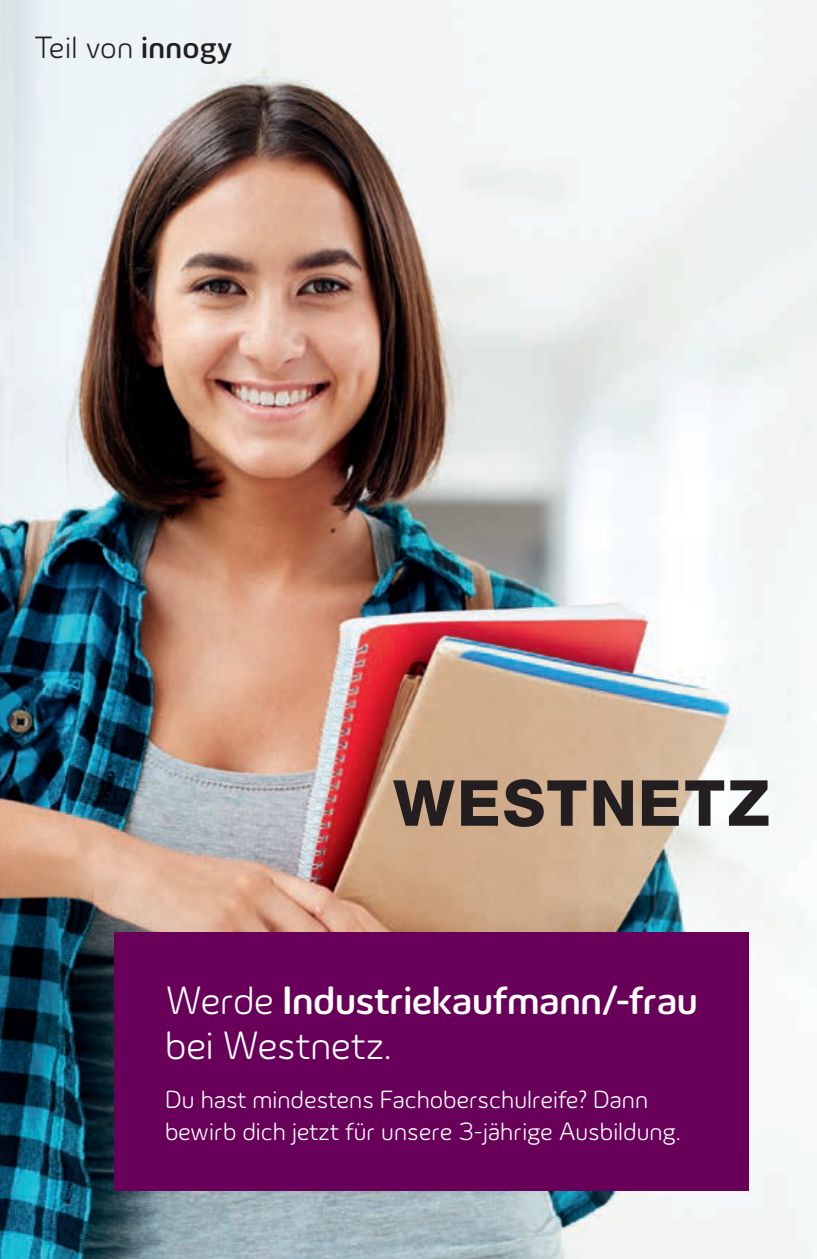
<style>
.page{position:relative;width:817px;height:1259px;background:#fff}
.page>*{position:absolute;margin:0;border:0;box-sizing:border-box;transform-origin:0 0}
.t1{font:500 40.5px/44.4px "Innogy";letter-spacing:-.01em;color:#fff}
.t2{font:300 31.5px "Innogy";letter-spacing:.01em;color:#231f20}
.t3{font:300 25.5px/31.8px "Innogy";color:#fff}
.s1{font-weight:500}
.s2{font-weight:300}
</style>
<div class="page">
<img style="left:0;top:0;width:816px;height:1259px">
<div style="left:114px;top:932px;width:634px;height:259px;background:#680059"></div>
<svg style="left:393px;top:779px;width:375px;height:48px"></svg>
<p class="t2" style="left:34px;top:34px;width:200px">Teil von <span class="s1">innogy</span></p>
<h1 class="t1" style="left:165px;top:981px;width:534px"><span class="s2">Werde</span> Industriekaufmann/-frau <span class="s2">bei Westnetz.</span></h1>
<p class="t3" style="left:165px;top:1085px;width:517px">Du hast mindestens Fachoberschulreife? Dann bewirb dich jetzt für unsere 3-jährige Ausbildung.</p>
</div>
